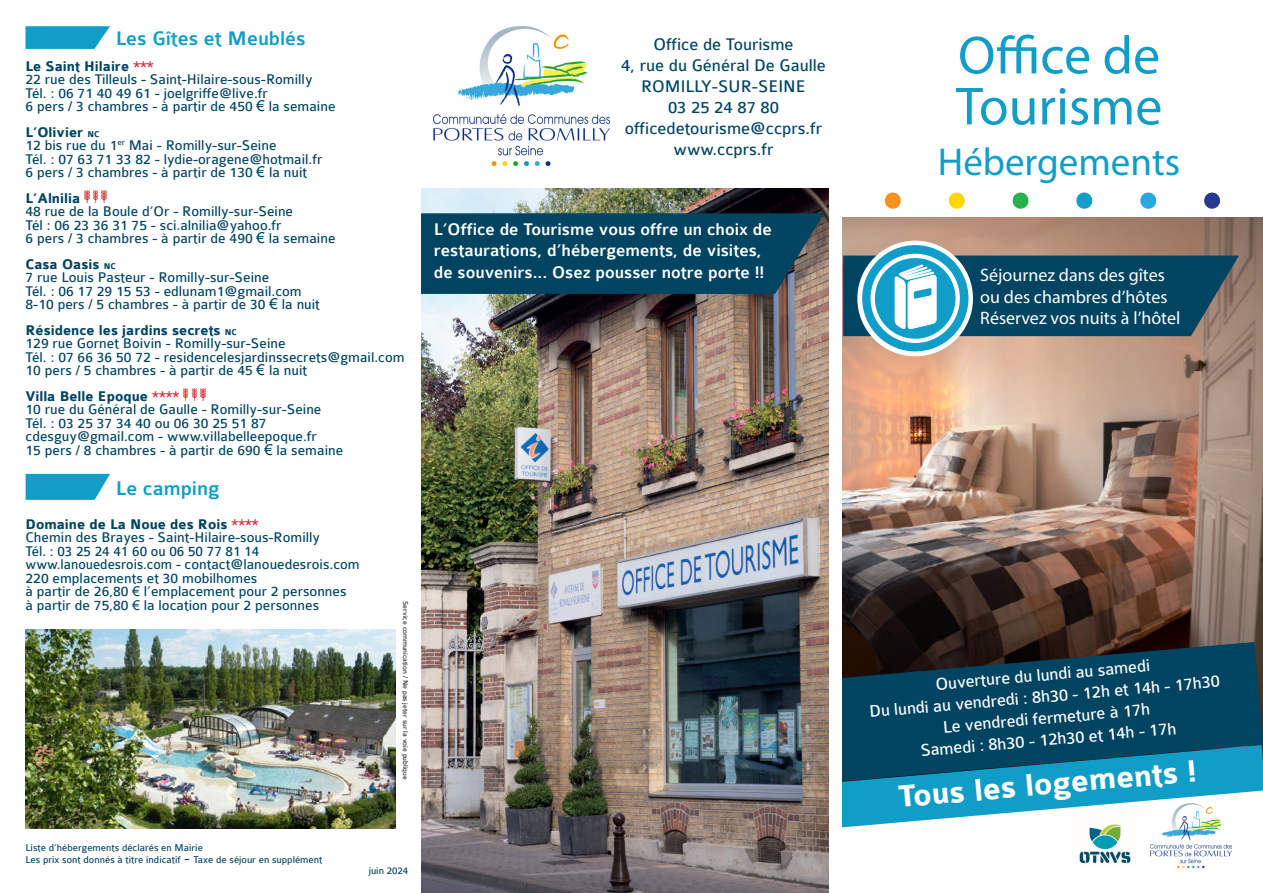
<style>
.page{position:relative;width:1263px;height:893px;background:#fff}
.page>*{position:absolute;margin:0;border:0;box-sizing:border-box;transform-origin:0 0}
.t1{font:54px/51px "Myriad Pro";color:#109ec8}
.t2{font:39px "Myriad Pro";color:#109ec8}
.t3{font:700 33px "Colaborate";color:#fff}
.t4{font:500 21px "Colaborate";color:#109ec8}
.t5{font:500 18px/21.6px "Colaborate";color:#fff}
.t6{font:18px/21.6px "Colaborate";color:#fff;text-align:center}
.t7{font:18px "Colaborate";color:#004462}
.t8{font:18px "Myriad Pro";color:#fff}
.t9{font:15px/13.5px "Colaborate";color:#004462}
.t10{font:15px/13.5px "Colaborate";color:#004462;scale:.96 1}
.t11{font:700 15px "Colaborate";color:#004462}
.t12{font:10.5px "Colaborate";color:#004462}
.t13{font:7.5px "Colaborate";color:#231f20}
.s1{font-weight:700}
.s2{font-weight:700;color:#d1232a}
.s3{font-family:"Arial"}
.s4{font-size:9px}
.s5{font-family:"Arial";font-size:13.5px}
.s6{font-size:15px}
</style>
<div class="page">
<img style="left:1079px;top:828px;width:52px;height:36px">
<img style="left:842px;top:218px;width:421px;height:424px">
<svg style="left:842px;top:782px;width:421px;height:46px"></svg>
<img style="left:1151px;top:803px;width:81px;height:65px">
<img style="left:853px;top:192px;width:399px;height:41px">
<svg style="left:842px;top:642px;width:421px;height:140px;background:#074964"></svg>
<div style="left:857px;top:241px;width:116px;height:115px;background:#fff;border-radius:50%"></div>
<div style="left:862px;top:245px;width:106px;height:106px;background:#109ec8;border-radius:50%"></div>
<svg style="left:843px;top:252px;width:396px;height:93px"></svg>
<img style="left:421px;top:189px;width:407px;height:703px">
<img style="left:434px;top:26px;width:175px;height:140px">
<svg style="left:421px;top:213px;width:403px;height:81px;background:#084762"></svg>
<svg style="left:26px;top:474px;width:84px;height:26px;background:#26a7cd"></svg>
<svg style="left:85px;top:191px;width:21px;height:12px"></svg>
<svg style="left:184px;top:389px;width:21px;height:12px"></svg>
<svg style="left:26px;top:26px;width:84px;height:23px;background:#28a8cd"></svg>
<img style="left:26px;top:629px;width:369px;height:199px">
<p class="t4" style="left:116px;top:28px;width:191px">Les Gîtes et Meublés</p>
<p class="t9" style="left:26px;top:59px;width:288px"><span class="s1">Le Saint Hilaire</span> <span class="s2">***<br></span>22 rue des Tilleuls - Saint-Hilaire-sous-Romilly</p>
<p class="t9" style="left:26px;top:86px;width:244px">Tél. : 06 71 40 49 61 - joelgriffe@live.fr</p>
<p class="t9" style="left:26px;top:100px;width:311px">6 pers / 3 chambres - à partir de 450 <span class="s3">€</span> la semaine</p>
<p class="t11" style="left:26px;top:124px;width:75px">L’Olivier <span class="s4">NC</span></p>
<p class="t9" style="left:26px;top:139px;width:252px">12 bis rue du 1<sup>er</sup> Mai - Romilly-sur-Seine</p>
<p class="t9" style="left:26px;top:152px;width:298px">Tél. : 07 63 71 33 82 - lydie-oragene@hotmail.fr</p>
<p class="t9" style="left:26px;top:166px;width:283px">6 pers / 3 chambres - à partir de 130 <span class="s3">€</span> la nuit</p>
<p class="t11" style="left:26px;top:190px;width:56px">L’Alnilia</p>
<p class="t9" style="left:26px;top:205px;width:269px">48 rue de la Boule d’Or - Romilly-sur-Seine</p>
<p class="t9" style="left:26px;top:218px;width:258px">Tél : 06 23 36 31 75 - sci.alnilia@yahoo.fr</p>
<p class="t9" style="left:26px;top:232px;width:311px">6 pers / 3 chambres - à partir de 490 <span class="s3">€</span> la semaine</p>
<p class="t11" style="left:26px;top:256px;width:92px">Casa Oasis <span class="s4">NC</span></p>
<p class="t9" style="left:26px;top:271px;width:245px">7 rue Louis Pasteur - Romilly-sur-Seine</p>
<p class="t9" style="left:26px;top:284px;width:278px">Tél. : 06 17 29 15 53 - edlunam1@gmail.com</p>
<p class="t9" style="left:26px;top:298px;width:296px">8-10 pers / 5 chambres - à partir de 30 <span class="s3">€</span> la nuit</p>
<p class="t11" style="left:26px;top:322px;width:213px">Résidence les jardins secrets <span class="s4">NC</span></p>
<p class="t9" style="left:26px;top:337px;width:261px">129 rue Gornet Boivin - Romilly-sur-Seine</p>
<p class="t9" style="left:26px;top:350px;width:380px">Tél. : 07 66 36 50 72 - residencelesjardinssecrets@gmail.com</p>
<p class="t9" style="left:26px;top:364px;width:283px">10 pers / 5 chambres - à partir de 45 <span class="s3">€</span> la nuit</p>
<p class="t9" style="left:26px;top:389px;width:297px"><span class="s1">Villa Belle Epoque</span> <span class="s2">****<br></span>10 rue du Général de Gaulle - Romilly-sur-Seine</p>
<p class="t9" style="left:26px;top:416px;width:242px">Tél. : 03 25 37 34 40 ou 06 30 25 51 87</p>
<p class="t9" style="left:26px;top:430px;width:293px">cdesguy@gmail.com - www.villabelleepoque.fr</p>
<p class="t9" style="left:26px;top:443px;width:319px">15 pers / 8 chambres - à partir de 690 <span class="s3">€</span> la semaine</p>
<p class="t4" style="left:116px;top:477px;width:105px">Le camping</p>
<p class="t9" style="left:26px;top:517px;width:296px"><span class="s1">Domaine de La Noue des Rois</span> <span class="s2">****<br></span>Chemin des Brayes - Saint-Hilaire-sous-Romilly</p>
<p class="t9" style="left:26px;top:544px;width:235px">Tél. : 03 25 24 41 60 ou 06 50 77 81 14</p>
<p class="t10" style="left:26px;top:558px;width:350px">www.lanouedesrois.com - contact@lanouedesrois.com<br>220 emplacements et 30 mobilhomes</p>
<p class="t9" style="left:26px;top:585px;width:322px">à partir de 26,80 <span class="s5">€</span> l’emplacement pour 2 personnes</p>
<p class="t9" style="left:26px;top:598px;width:295px">à partir de 75,80 <span class="s5">€</span> la location pour 2 personnes</p>
<p class="t13" style="left:410px;top:601px;width:180px;rotate:90deg">Service communication / Ne pas jeter sur la voie publique</p>
<p class="t12" style="left:26px;top:842px;width:179px">Liste d’hébergements déclarés en Mairie</p>
<p class="t12" style="left:26px;top:854px;width:298px">Les prix sont donnés à titre indicatif <span class="s6">-</span> Taxe de séjour en supplément</p>
<p class="t12" style="left:369px;top:865px;width:41px">juin 2024</p>
<p class="t7" style="left:653px;top:35px;width:142px">Office de Tourisme</p>
<p class="t7" style="left:621px;top:56px;width:206px">4, rue du Général De Gaulle</p>
<p class="t7" style="left:641px;top:77px;width:166px">ROMILLY-SUR-SEINE</p>
<p class="t7" style="left:668px;top:98px;width:113px">03 25 24 87 80</p>
<p class="t7" style="left:625px;top:119px;width:199px">officedetourisme@ccprs.fr</p>
<p class="t7" style="left:673px;top:140px;width:102px">www.ccprs.fr</p>
<p class="t5" style="left:434px;top:219px;width:339px">L’Office de Tourisme vous offre un choix de restaurations, d’hébergements, de visites, de souvenirs... Osez pousser notre porte !!</p>
<p class="t1" style="left:956px;top:29px;width:208px">Office de<br>Tourisme</p>
<p class="t2" style="left:938px;top:138px;width:244px">Hébergements</p>
<p class="t8" style="left:980px;top:264px;width:186px">Séjournez dans des gîtes</p>
<p class="t8" style="left:980px;top:285px;width:189px">ou des chambres d’hôtes</p>
<p class="t8" style="left:980px;top:307px;width:202px">Réservez vos nuits à l’hôtel</p>
<p class="t6" style="left:935px;top:674px;width:217px;rotate:-5deg">Ouverture du lundi au samedi</p>
<p class="t6" style="left:868px;top:701px;width:353px;rotate:-5deg">Du lundi au vendredi : 8h30 - 12h et 14h - 17h30<br>Le vendredi fermeture à 17h</p>
<p class="t6" style="left:919px;top:740px;width:258px;rotate:-5deg">Samedi : 8h30 - 12h30 et 14h - 17h</p>
<p class="t3" style="left:897px;top:780px;width:301px;rotate:-5deg">Tous les logements !</p>
</div>
